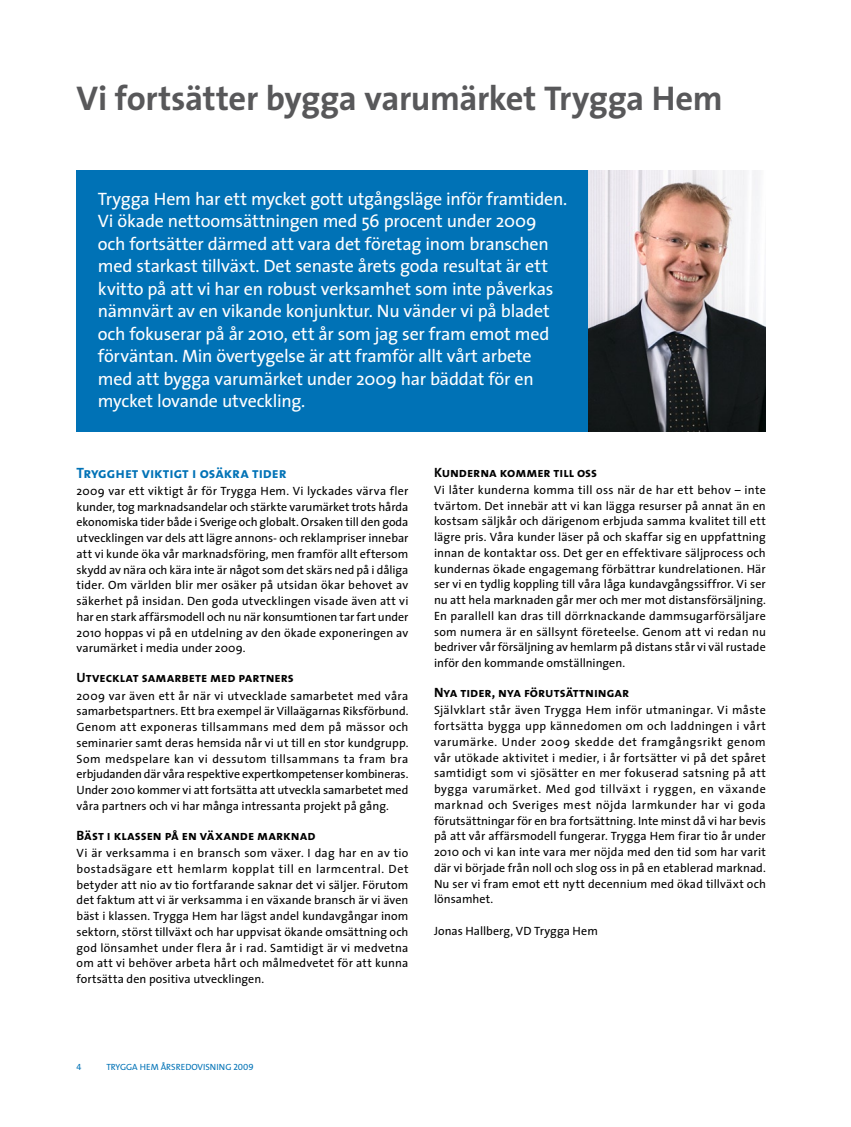
<style>
.page{position:relative;width:851px;height:1127px;background:#fff}
.page>*{position:absolute;margin:0;border:0;box-sizing:border-box;transform-origin:0 0}
.t1{font:700 34.5px "The Sans";letter-spacing:-.01em;color:#58585a}
.t2{font:18px/22.5px "The Sans";letter-spacing:-.01em;color:#fff}
.t3{font:15px "The Sans Bold Caps";letter-spacing:-.005em;color:#0072b6}
.t4{font:13.5px "The Sans Bold Caps";color:#000}
.t5{font:12px/15.8px "The Sans";letter-spacing:.005em;color:#000;text-align:justify}
.t6{font:9px "The Sans Caps";color:#0072b6}
</style>
<div class="page">
<hr style="left:850px;top:0;width:1px;height:1127px;background:#f4f8f6">
<div style="left:77px;top:170px;width:511px;height:261px;background:#0072b6"></div>
<img style="left:588px;top:170px;width:177px;height:261px">
<h1 class="t1" style="left:77px;top:69px;width:647px">Vi fortsätter bygga varumärket Trygga Hem</h1>
<p class="t2" style="left:98px;top:187px;width:471px">Trygga Hem har ett mycket gott utgångsläge inför framtiden.<br>Vi ökade nettoomsättningen med 56 procent under 2009 och fortsätter därmed att vara det företag inom branschen med starkast tillväxt. Det senaste årets goda resultat är ett kvitto på att vi har en robust verksamhet som inte påverkas nämnvärt av en vikande konjunktur. Nu vänder vi på bladet och fokuserar på år 2010, ett år som jag ser fram emot med förväntan. Min övertygelse är att framför allt vårt arbete med att bygga varumärket under 2009 har bäddat för en mycket lovande utveckling.</p>
<p class="t3" style="left:77px;top:460px;width:211px">Trygghet viktigt i osäkra tider</p>
<p class="t5" style="left:77px;top:482px;width:333px">2009 var ett viktigt år för Trygga Hem. Vi lyckades värva fler kunder, tog marknadsandelar och stärkte varumärket trots hårda ekonomiska tider både i Sverige och globalt. Orsaken till den goda utvecklingen var dels att lägre annons- och reklampriser innebar att vi kunde öka vår marknadsföring, men framför allt eftersom skydd av nära och kära inte är något som det skärs ned på i dåliga tider. Om världen blir mer osäker på utsidan ökar behovet av säkerhet på insidan. Den goda utvecklingen visade även att vi har en stark affärsmodell och nu när konsumtionen tar fart under 2010 hoppas vi på en utdelning av den ökade exponeringen av varumärket i media under 2009.</p>
<p class="t4" style="left:77px;top:666px;width:219px">Utvecklat samarbete med partners</p>
<p class="t5" style="left:77px;top:687px;width:333px">2009 var även ett år när vi utvecklade samarbetet med våra samarbetspartners. Ett bra exempel är Villaägarnas Riksförbund.<br>Genom att exponeras tillsammans med dem på mässor och seminarier samt deras hemsida når vi ut till en stor kundgrupp.<br>Som medspelare kan vi dessutom tillsammans ta fram bra erbjudanden där våra respektive expertkompetenser kombineras.<br>Under 2010 kommer vi att fortsätta att utveckla samarbetet med våra partners och vi har många intressanta projekt på gång.</p>
<p class="t4" style="left:77px;top:824px;width:240px">Bäst i klassen på en växande marknad</p>
<p class="t5" style="left:77px;top:845px;width:333px">Vi är verksamma i en bransch som växer. I dag har en av tio bostadsägare ett hemlarm kopplat till en larmcentral. Det betyder att nio av tio fortfarande saknar det vi säljer. Förutom det faktum att vi är verksamma i en växande bransch är vi även bäst i klassen. Trygga Hem har lägst andel kundavgångar inom sektorn, störst tillväxt och har uppvisat ökande omsättning och god lönsamhet under flera år i rad. Samtidigt är vi medvetna om att vi behöver arbeta hårt och målmedvetet för att kunna fortsätta den positiva utvecklingen.</p>
<p class="t4" style="left:434px;top:461px;width:165px">Kunderna kommer till oss</p>
<p class="t5" style="left:434px;top:481px;width:333px">Vi låter kunderna komma till oss när de har ett behov – inte tvärtom. Det innebär att vi kan lägga resurser på annat än en kostsam säljkår och därigenom erbjuda samma kvalitet till ett lägre pris. Våra kunder läser på och skaffar sig en uppfattning innan de kontaktar oss. Det ger en effektivare säljprocess och kundernas ökade engagemang förbättrar kundrelationen. Här ser vi en tydlig koppling till våra låga kundavgångssiffror. Vi ser nu att hela marknaden går mer och mer mot distansförsäljning.<br>En parallell kan dras till dörrknackande dammsugarförsäljare som numera är en sällsynt företeelse. Genom att vi redan nu bedriver vår försäljning av hemlarm på distans står vi väl rustade inför den kommande omställningen.</p>
<p class="t4" style="left:434px;top:681px;width:197px">Nya tider, nya förutsättningar</p>
<p class="t5" style="left:434px;top:702px;width:333px">Självklart står även Trygga Hem inför utmaningar. Vi måste fortsätta bygga upp kännedomen om och laddningen i vårt varumärke. Under 2009 skedde det framgångsrikt genom vår utökade aktivitet i medier, i år fortsätter vi på det spåret samtidigt som vi sjösätter en mer fokuserad satsning på att bygga varumärket. Med god tillväxt i ryggen, en växande marknad och Sveriges mest nöjda larmkunder har vi goda förutsättningar för en bra fortsättning. Inte minst då vi har bevis på att vår affärsmodell fungerar. Trygga Hem firar tio år under 2010 och vi kan inte vara mer nöjda med den tid som har varit där vi började från noll och slog oss in på en etablerad marknad.<br>Nu ser vi fram emot ett nytt decennium med ökad tillväxt och lönsamhet.</p>
<p class="t5" style="left:434px;top:922px;width:165px">Jonas Hallberg, VD Trygga Hem</p>
<p class="t6" style="left:77px;top:1059px;width:6px">4</p>
<p class="t6" style="left:106px;top:1059px;width:7px">TRYGGA</p>
<p class="t6" style="left:140px;top:1059px;width:7px">HEM</p>
<p class="t6" style="left:161px;top:1059px;width:6px">ÅRSREDOVISNING</p>
<p class="t6" style="left:233px;top:1059px;width:22px">2009</p>
</div>
